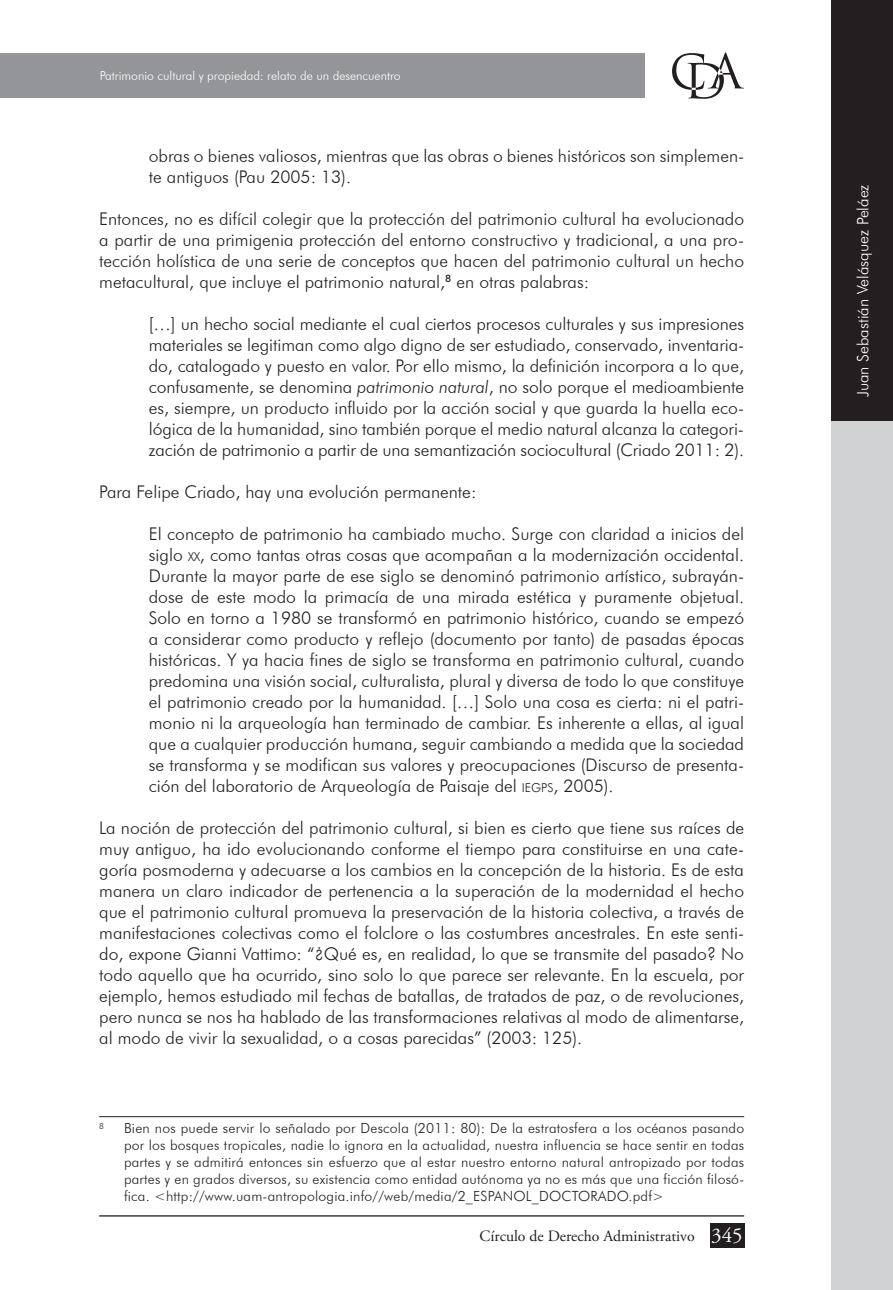
<style>
.page{position:relative;width:893px;height:1290px;background:#fff}
.page>*{position:absolute;margin:0;border:0;box-sizing:border-box;transform-origin:0 0}
.t1{font:300 17.5px/21px "Futura BT";color:#231f20;text-align:justify}
.t2{font:15.75px "Adobe Garamond Pro";color:#231f20}
.t3{font:300 15.75px "Futura BT";color:#fff}
.t4{font:300 14px/16.8px "Futura BT";letter-spacing:.015em;color:#231f20;text-align:justify}
.t5{font:300 12.25px "Futura BT";color:#fff}
.t6{font:300 8.22px "Futura BT";color:#231f20}
.s1{font-style:italic}
.s2{font-size:12.25px}
.s3{font-size:21px;color:#fff}
</style>
<div class="page">
<div style="left:832px;top:0;width:61px;height:422px;background:#231f20"></div>
<div style="left:832px;top:422px;width:61px;height:868px;background:#d1d2d4"></div>
<div style="left:0;top:53px;width:645px;height:45px;background:#939598"></div>
<svg style="left:672px;top:52px;width:72px;height:47px"></svg>
<div style="left:710px;top:1223px;width:34px;height:25px;background:#231f20"></div>
<hr style="left:99px;top:1215px;width:645px;height:1px;background:#231f20">
<hr style="left:99px;top:1116px;width:645px;height:1px;background:#231f20">
<p class="t5" style="left:100px;top:68px;width:303px">Patrimonio cultural y propiedad: relato de un desencuentro</p>
<p class="t1" style="left:149px;top:145px;width:597px">obras o bienes valiosos, mientras que las obras o bienes históricos son simplemen&shy;te antiguos (Pau 2005: 13).</p>
<p class="t1" style="left:99px;top:208px;width:646px">Entonces, no es difícil colegir que la protección del patrimonio cultural ha evolucionado a partir de una primigenia protección del entorno constructivo y tradicional, a una pro&shy;tección holística de una serie de conceptos que hacen del patrimonio cultural un hecho metacultural, que incluye el patrimonio natural,<sup>8</sup> en otras palabras:</p>
<p class="t1" style="left:149px;top:313px;width:597px">[…] un hecho social mediante el cual ciertos procesos culturales y sus impresiones materiales se legitiman como algo digno de ser estudiado, conservado, inventaria&shy;do, catalogado y puesto en valor. Por ello mismo, la definición incorpora a lo que, confusamente, se denomina <span class="s1">patrimonio natural</span>, no solo porque el medioambiente es, siempre, un producto influido por la acción social y que guarda la huella eco&shy;lógica de la humanidad, sino también porque el medio natural alcanza la categori&shy;zación de patrimonio a partir de una semantización sociocultural (Criado 2011: 2).</p>
<p class="t1" style="left:99px;top:481px;width:379px">Para Felipe Criado, hay una evolución permanente:</p>
<p class="t1" style="left:149px;top:523px;width:597px">El concepto de patrimonio ha cambiado mucho. Surge con claridad a inicios del siglo <span class="s2">XX</span>, como tantas otras cosas que acompañan a la modernización occidental.<br>Durante la mayor parte de ese siglo se denominó patrimonio artístico, subrayán&shy;dose de este modo la primacía de una mirada estética y puramente objetual.<br>Solo en torno a 1980 se transformó en patrimonio histórico, cuando se empezó a considerar como producto y reflejo (documento por tanto) de pasadas épocas históricas. Y ya hacia fines de siglo se transforma en patrimonio cultural, cuando predomina una visión social, culturalista, plural y diversa de todo lo que constituye el patrimonio creado por la humanidad. […] Solo una cosa es cierta: ni el patri&shy;monio ni la arqueología han terminado de cambiar. Es inherente a ellas, al igual que a cualquier producción humana, seguir cambiando a medida que la sociedad se transforma y se modifican sus valores y preocupaciones (Discurso de presenta&shy;ción del laboratorio de Arqueología de Paisaje del <span class="s2">IEGPS</span>, 2005).</p>
<p class="t1" style="left:99px;top:817px;width:646px">La noción de protección del patrimonio cultural, si bien es cierto que tiene sus raíces de muy antiguo, ha ido evolucionando conforme el tiempo para constituirse en una cate&shy;goría posmoderna y adecuarse a los cambios en la concepción de la historia. Es de esta manera un claro indicador de pertenencia a la superación de la modernidad el hecho que el patrimonio cultural promueva la preservación de la historia colectiva, a través de manifestaciones colectivas como el folclore o las costumbres ancestrales. En este senti&shy;do, expone Gianni Vattimo: “¿Qué es, en realidad, lo que se transmite del pasado? No todo aquello que ha ocurrido, sino solo lo que parece ser relevante. En la escuela, por ejemplo, hemos estudiado mil fechas de batallas, de tratados de paz, o de revoluciones, pero nunca se nos ha hablado de las transformaciones relativas al modo de alimentarse, al modo de vivir la sexualidad, o a cosas parecidas” (2003: 125).</p>
<p class="t6" style="left:99px;top:1121px;width:6px">8</p>
<p class="t4" style="left:124px;top:1120px;width:622px">Bien nos puede servir lo señalado por Descola (2011: 80): De la estratosfera a los océanos pasando por los bosques tropicales, nadie lo ignora en la actualidad, nuestra influencia se hace sentir en todas partes y se admitirá entonces sin esfuerzo que al estar nuestro entorno natural antropizado por todas partes y en grados diversos, su existencia como entidad autónoma ya no es más que una ficción filosó&shy;fica. &lt;http://www.uam-antropologia.info//web/media/2_ESPANOL_DOCTORADO.pdf&gt;</p>
<p class="t2" style="left:480px;top:1227px;width:265px">Círculo de Derecho Administrativo <span class="s3">345</span></p>
<p class="t3" style="left:853px;top:397px;width:214px;rotate:-90deg">Juan Sebastián Velásquez Peláez</p>
</div>
